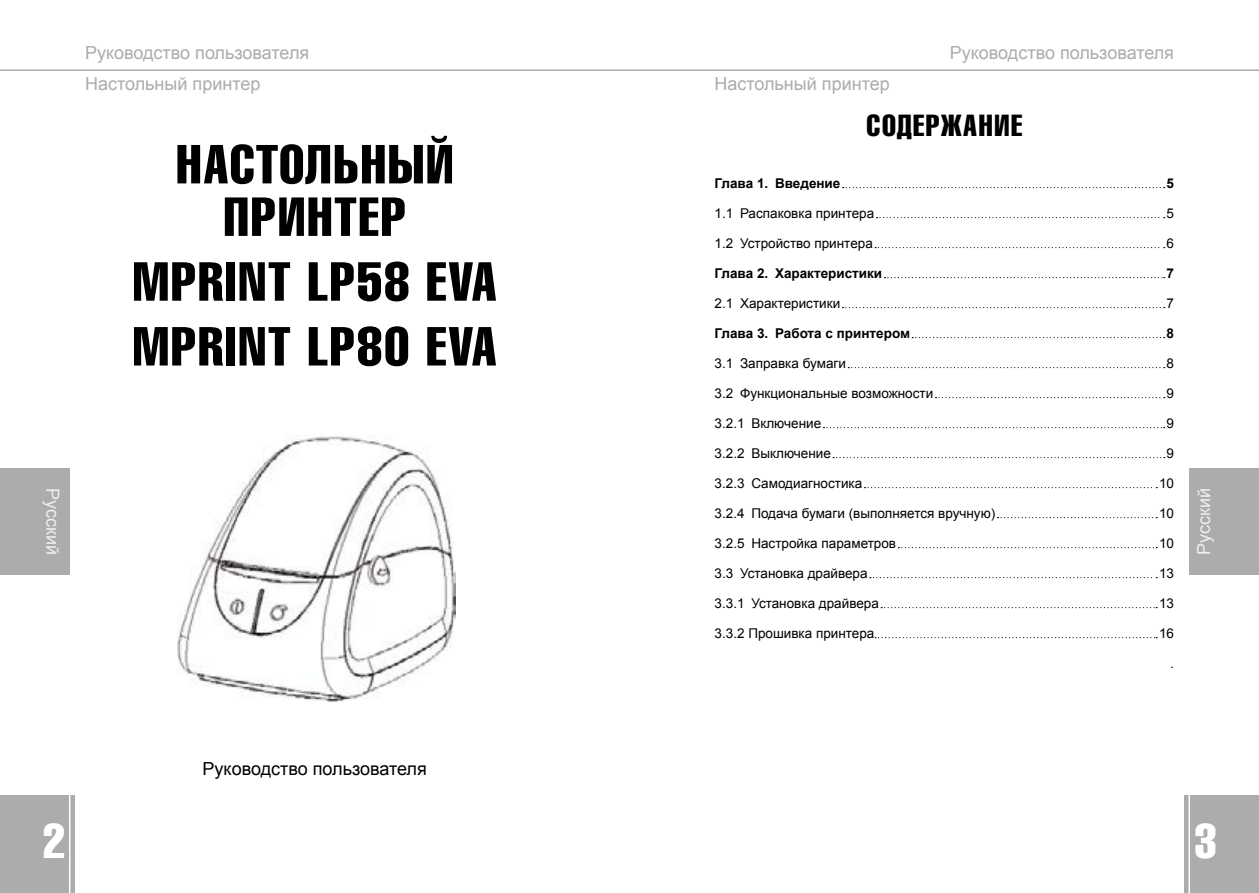
<style>
.page{position:relative;width:1259px;height:893px;background:#fff}
.page>*{position:absolute;margin:0;border:0;box-sizing:border-box;transform-origin:0 0}
.t1{font:54px/52.5px "AG Letterica Compressed C";letter-spacing:.04em;color:#000;text-align:center}
.t2{font:48px "AG Letterica Compressed C";color:#fff}
.t3{font:30px "AG Letterica Compressed C";letter-spacing:.055em;color:#000}
.t4{font:18px "Arial";color:#acacac}
.t5{font:18px "Arial";color:#000}
.t6{font:18px "Arial";color:#eeeef0}
.t7{font:13.5px "Arial";color:#000}
.t8{font:700 13.5px "Arial";color:#000}
</style>
<div class="page">
<div style="left:0;top:795px;width:75px;height:98px;background:#acacac"></div>
<div style="left:1184px;top:795px;width:75px;height:98px;background:#acacac"></div>
<div style="left:0;top:468px;width:70px;height:107px;background:#acacac"></div>
<div style="left:1189px;top:468px;width:70px;height:107px;background:#acacac"></div>
<hr style="left:69px;top:795px;width:1px;height:98px;background:#fff">
<hr style="left:1188px;top:795px;width:2px;height:98px;background:#fff">
<hr style="left:0;top:69px;width:629px;height:2px;background:#acacac">
<hr style="left:629px;top:69px;width:630px;height:2px;background:#acacac">
<img style="left:177px;top:436px;width:278px;height:265px">
<svg style="left:842px;top:187px;width:322px;height:1px"></svg>
<svg style="left:876px;top:217px;width:288px;height:1px"></svg>
<svg style="left:875px;top:247px;width:289px;height:1px"></svg>
<svg style="left:884px;top:277px;width:280px;height:1px"></svg>
<svg style="left:842px;top:307px;width:322px;height:1px"></svg>
<svg style="left:912px;top:337px;width:252px;height:1px"></svg>
<svg style="left:848px;top:367px;width:316px;height:1px"></svg>
<svg style="left:935px;top:397px;width:229px;height:1px"></svg>
<svg style="left:823px;top:427px;width:341px;height:1px"></svg>
<svg style="left:833px;top:457px;width:331px;height:1px"></svg>
<svg style="left:864px;top:487px;width:293px;height:1px"></svg>
<svg style="left:997px;top:517px;width:160px;height:1px"></svg>
<svg style="left:898px;top:547px;width:259px;height:1px"></svg>
<svg style="left:870px;top:577px;width:287px;height:1px"></svg>
<svg style="left:881px;top:607px;width:276px;height:1px"></svg>
<svg style="left:875px;top:637px;width:282px;height:1px"></svg>
<h3 class="t4" style="left:85px;top:41px;width:226px">Руководство пользователя</h3>
<h3 class="t4" style="left:950px;top:41px;width:226px">Руководство пользователя</h3>
<h3 class="t4" style="left:85px;top:72px;width:177px">Настольный принтер</h3>
<h3 class="t4" style="left:714px;top:72px;width:177px">Настольный принтер</h3>
<h3 class="t3" style="left:866px;top:109px;width:157px">СОДЕРЖАНИЕ</h3>
<h1 class="t1" style="left:176px;top:138px;width:278px">НАСТОЛЬНЫЙ<br>ПРИНТЕР</h1>
<h1 class="t1" style="left:133px;top:249px;width:365px;line-height:64.8px;text-align:left">MPRINT LP58 EVA<br>MPRINT LP80 EVA</h1>
<p class="t8" style="left:714px;top:174px;width:127px">Глава 1. Введение</p>
<p class="t8" style="left:1166px;top:174px;width:9px">5</p>
<p class="t7" style="left:714px;top:204px;width:161px">1.1 Распаковка принтера</p>
<p class="t7" style="left:1166px;top:204px;width:9px">5</p>
<p class="t7" style="left:714px;top:234px;width:160px">1.2 Устройство принтера</p>
<p class="t7" style="left:1166px;top:234px;width:9px">6</p>
<p class="t8" style="left:714px;top:264px;width:169px">Глава 2. Характеристики</p>
<p class="t8" style="left:1166px;top:264px;width:9px">7</p>
<p class="t7" style="left:714px;top:294px;width:127px">2.1 Характеристики</p>
<p class="t7" style="left:1166px;top:294px;width:9px">7</p>
<p class="t8" style="left:714px;top:324px;width:197px">Глава 3. Работа с принтером</p>
<p class="t8" style="left:1166px;top:324px;width:9px">8</p>
<p class="t7" style="left:714px;top:354px;width:133px">3.1 Заправка бумаги</p>
<p class="t7" style="left:1166px;top:354px;width:9px">8</p>
<p class="t7" style="left:714px;top:384px;width:220px">3.2 Функциональные возможности</p>
<p class="t7" style="left:1166px;top:384px;width:9px">9</p>
<p class="t7" style="left:714px;top:414px;width:108px">3.2.1 Включение</p>
<p class="t7" style="left:1166px;top:414px;width:9px">9</p>
<p class="t7" style="left:714px;top:444px;width:118px">3.2.2 Выключение</p>
<p class="t7" style="left:1166px;top:444px;width:9px">9</p>
<p class="t7" style="left:714px;top:474px;width:149px">3.2.3 Самодиагностика</p>
<p class="t7" style="left:1159px;top:474px;width:17px">10</p>
<p class="t7" style="left:714px;top:504px;width:282px">3.2.4 Подача бумаги (выполняется вручную)</p>
<p class="t7" style="left:1159px;top:504px;width:17px">10</p>
<p class="t7" style="left:714px;top:534px;width:183px">3.2.5 Настройка параметров</p>
<p class="t7" style="left:1159px;top:534px;width:17px">10</p>
<p class="t7" style="left:714px;top:564px;width:155px">3.3 Установка драйвера</p>
<p class="t7" style="left:1159px;top:564px;width:17px">13</p>
<p class="t7" style="left:714px;top:594px;width:166px">3.3.1 Установка драйвера</p>
<p class="t7" style="left:1159px;top:594px;width:17px">13</p>
<p class="t7" style="left:714px;top:624px;width:161px">3.3.2 Прошивка принтера</p>
<p class="t7" style="left:1159px;top:624px;width:17px">16</p>
<p class="t7" style="left:1170px;top:654px;width:5px">.</p>
<h3 class="t6" style="left:65px;top:488px;width:68px;rotate:90deg">Русский</h3>
<h3 class="t6" style="left:1192px;top:555px;width:68px;rotate:-90deg">Русский</h3>
<h3 class="t5" style="left:203px;top:757px;width:226px">Руководство пользователя</h3>
<h2 class="t2" style="left:43px;top:815px;width:24px">2</h2>
<h2 class="t2" style="left:1194px;top:815px;width:24px">3</h2>
</div>
